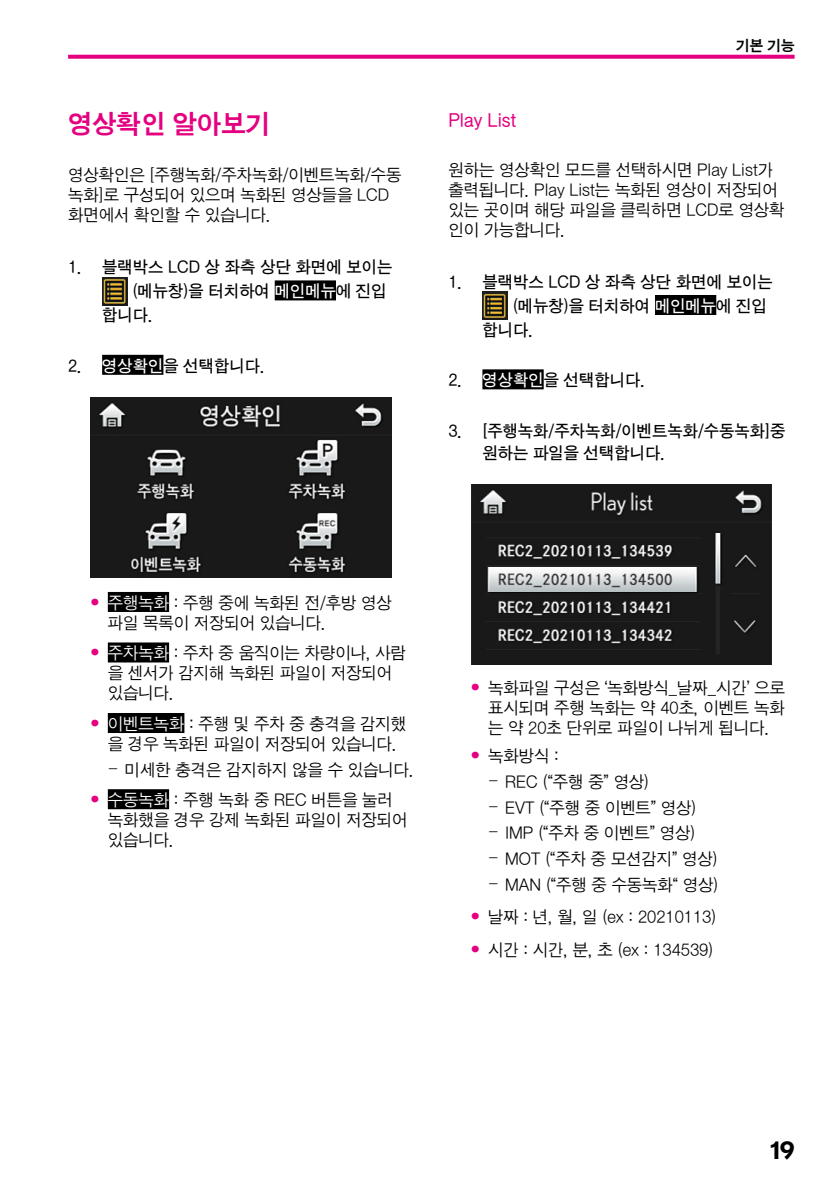
<style>
.page{position:relative;width:840px;height:1191px;background:#fff}
.page>*{position:absolute;margin:0;border:0;box-sizing:border-box;transform-origin:0 0}
.t1{font:27px "SD Gothic c Bd";color:#e4007f}
.t2{font:700 24px "Nobel";color:#000}
.t3{font:19px "SD Gothic b Md";color:#e4007f}
.t4{font:17px/20px "SD Gothic a Lt";color:#000}
.t5{font:17px/22px "SD Gothic b Md";color:#000}
.t6{font:15px "SD Gothic c Bd";color:#000}
.s1{color:#fff}
.s2{font-family:"Gulim";color:#e4007f}
.s3{font-family:"Gulim"}
</style>
<div class="page">
<svg style="left:68px;top:55px;width:726px;height:4px;background:#e51288"></svg>
<div style="left:274px;top:280px;width:62px;height:20px;background:#000"></div>
<div style="left:102px;top:355px;width:61px;height:20px;background:#000"></div>
<div style="left:108px;top:592px;width:61px;height:20px;background:#000"></div>
<div style="left:108px;top:642px;width:61px;height:20px;background:#000"></div>
<div style="left:108px;top:713px;width:76px;height:20px;background:#000"></div>
<div style="left:108px;top:789px;width:61px;height:20px;background:#000"></div>
<img style="left:102px;top:277px;width:26px;height:28px">
<img style="left:91px;top:397px;width:300px;height:180px">
<div style="left:654px;top:295px;width:61px;height:20px;background:#000"></div>
<div style="left:482px;top:369px;width:61px;height:20px;background:#000"></div>
<img style="left:482px;top:292px;width:25px;height:28px">
<img style="left:471px;top:484px;width:300px;height:180px">
<h1 class="t1" style="left:68px;top:110px;width:203px">영상확인 알아보기</h1>
<p class="t4" style="left:68px;top:165px;width:335px">영상확인은 [주행녹화/주차녹화/이벤트녹화/수동 녹화]로 구성되어 있으며 녹화된 영상들을 LCD 화면에서 확인할 수 있습니다.</p>
<p class="t5" style="left:68px;top:256px;width:325px">1. 블랙박스 LCD 상 좌측 상단 화면에 보이는</p>
<p class="t5" style="left:132px;top:280px;width:255px">(메뉴창)을 터치하여 <span class="s1">메인메뉴</span>에 진입</p>
<p class="t5" style="left:102px;top:304px;width:52px">합니다.</p>
<p class="t5" style="left:68px;top:355px;width:198px">2. <span class="s1">영상확인</span>을 선택합니다.</p>
<p class="t6" style="left:736px;top:38px;width:60px">기본 기능</p>
<p class="t3" style="left:448px;top:111px;width:69px">Play List</p>
<p class="t4" style="left:448px;top:159px;width:337px">원하는 영상확인 모드를 선택하시면 Play List가 출력됩니다. Play List는 녹화된 영상이 저장되어 있는 곳이며 해당 파일을 클릭하면 LCD로 영상확 인이 가능합니다.</p>
<p class="t5" style="left:448px;top:271px;width:325px">1. 블랙박스 LCD 상 좌측 상단 화면에 보이는</p>
<p class="t5" style="left:512px;top:295px;width:255px">(메뉴창)을 터치하여 <span class="s1">메인메뉴</span>에 진입</p>
<p class="t5" style="left:482px;top:319px;width:52px">합니다.</p>
<p class="t5" style="left:448px;top:369px;width:198px">2. <span class="s1">영상확인</span>을 선택합니다.</p>
<p class="t5" style="left:482px;top:419px;width:304px;text-indent:-34px">3. [주행녹화/주차녹화/이벤트녹화/수동녹화]중 원하는 파일을 선택합니다.</p>
<p class="t4" style="left:108px;top:593px;width:285px;text-indent:-17px"><span class="s2">٢</span> <span class="s1">주행녹화</span> : 주행 중에 녹화된 전/후방 영상 파일 목록이 저장되어 있습니다.</p>
<p class="t4" style="left:108px;top:643px;width:299px;text-indent:-17px"><span class="s2">٢</span> <span class="s1">주차녹화</span> : 주차 중 움직이는 차량이나, 사람 을 센서가 감지해 녹화된 파일이 저장되어 있습니다.</p>
<p class="t4" style="left:91px;top:714px;width:317px;text-align:center"><span class="s2">٢</span> <span class="s1">이벤트녹화</span> : 주행 및 주차 중 충격을 감지했 을 경우 녹화된 파일이 저장되어 있습니다.</p>
<p class="t4" style="left:91px;top:754px;width:324px;line-height:30.4px;text-indent:17px"><span class="s3">-</span> 미세한 충격은 감지하지 않을 수 있습니다.<br><span class="s2">٢</span> <span class="s1">수동녹화</span> : 주행 녹화 중 REC 버튼을 눌러</p>
<p class="t4" style="left:108px;top:810px;width:301px">녹화했을 경우 강제 녹화된 파일이 저장되어 있습니다.</p>
<p class="t4" style="left:488px;top:678px;width:298px;text-align:justify;text-indent:-17px"><span class="s2">٢</span> 녹화파일 구성은 ‘녹화방식_날짜_시간’ 으로 표시되며 주행 녹화는 약 40초, 이벤트 녹화 는 약 20초 단위로 파일이 나뉘게 됩니다.</p>
<p class="t4" style="left:471px;top:746px;width:89px"><span class="s2">٢</span> 녹화방식 :</p>
<p class="t4" style="left:488px;top:772px;width:163px"><span class="s3">-</span> REC (“주행 중” 영상)</p>
<p class="t4" style="left:488px;top:797px;width:210px"><span class="s3">-</span> EVT (“주행 중 이벤트” 영상)</p>
<p class="t4" style="left:488px;top:823px;width:209px"><span class="s3">-</span> IMP (“주차 중 이벤트” 영상)</p>
<p class="t4" style="left:488px;top:849px;width:231px"><span class="s3">-</span> MOT (“주차 중 모션감지” 영상)</p>
<p class="t4" style="left:471px;top:868px;width:249px;line-height:32.6px;text-indent:17px"><span class="s3">-</span> MAN (“주행 중 수동녹화“ 영상)<br><span class="s2">٢</span> 날짜 : 년, 월, 일 (ex : 20210113)<br><span class="s2">٢</span> 시간 : 시간, 분, 초 (ex : 134539)</p>
<h2 class="t2" style="left:770px;top:1136px;width:25px">19</h2>
</div>
